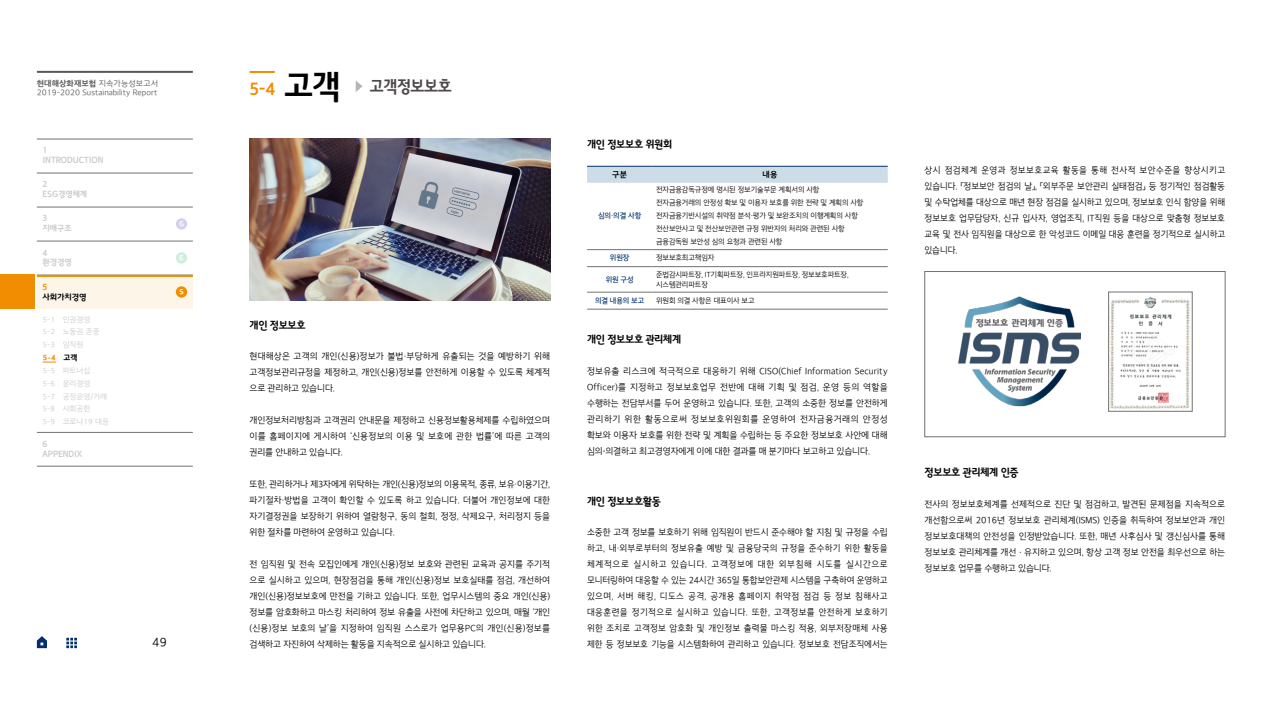
<style>
.page{position:relative;width:1282px;height:720px;background:#fff}
.page>*{position:absolute;margin:0;border:0;box-sizing:border-box;transform-origin:0 0}
.t1{font:17px "HI Maum OTFR";letter-spacing:-.02em;color:#4c4948;scale:.95 1}
.t2{font:12px "HI Gothic OTFL";color:#000}
.t3{font:11px "HI Maum OTFR";letter-spacing:-.02em;color:#000;scale:.96 1}
.t4{font:9px/16px "HI Gothic OTFL";letter-spacing:-.015em;color:#000;text-align:justify;scale:.96 1}
.t5{font:9px/16px "HI Gothic OTFL";letter-spacing:-.015em;color:#000;text-align:justify;scale:.95 1}
.t6{font:9px/16px "HI Gothic OTFL";letter-spacing:-.015em;color:#000;text-align:justify;scale:.94 1}
.t7{font:8.5px/10px "HI Maum OTFR";color:#c9caca}
.t8{font:8.5px "HI Maum OTFR";color:#000}
.t9{font:8.5px "HI Maum OTFR";color:#f18d00}
.t10{font:8px "HI Gothic OTFL";color:#595757}
.t11{font:8px "HI Gothic OTFB";color:#595757}
.t12{font:8px "HI Gothic OTFB";color:#000}
.t13{font:7.5px/13px "HI Gothic OTFL";letter-spacing:-.02em;color:#000;scale:.95 1}
.t14{font:7.5px/12.8px "HI Gothic OTFL";color:#c9caca}
.t15{font:7.5px "HI Gothic OTFM";letter-spacing:-.02em;color:#003070;scale:.95 1}
.t16{font:7.5px "HI Gothic OTFEB";color:#f18d00}
.t17{font:7px "HI Gothic OTFEB";color:#fff}
.s1{font-family:"HI Gothic OTFL"}
.s2{color:#000}
.s3{color:#f18d00}
.s4{font-size:33px;color:#000}
.s5{font-family:"HI Maum OTFR"}
</style>
<div class="page">
<hr style="left:37px;top:71px;width:156px;height:2px;background:#595757">
<svg style="left:37px;top:636px;width:10px;height:12px"></svg>
<svg style="left:66px;top:638px;width:11px;height:10px"></svg>
<div style="left:37px;top:275px;width:156px;height:34px;background:#fef5e9"></div>
<div style="left:0;top:275px;width:34px;height:34px;background:#f18d00"></div>
<hr style="left:37px;top:275px;width:156px;height:2px;background:#f18d00">
<hr style="left:37px;top:207px;width:156px;height:1px;background:#727171">
<hr style="left:37px;top:173px;width:156px;height:1px;background:#727171">
<hr style="left:37px;top:241px;width:156px;height:1px;background:#727171">
<div style="left:176px;top:218px;width:11px;height:12px;background:#d3d0ee;border-radius:50%"></div>
<div style="left:176px;top:252px;width:11px;height:12px;background:#cfefdc;border-radius:50%"></div>
<div style="left:176px;top:286px;width:11px;height:12px;background:#f18d00;border-radius:50%"></div>
<hr style="left:37px;top:432px;width:156px;height:1px;background:#727171">
<hr style="left:37px;top:466px;width:156px;height:1px;background:#727171">
<hr style="left:37px;top:139px;width:156px;height:1px;background:#727171">
<div style="left:924px;top:271px;width:301px;height:166px;background:#fff;border:1px solid #727171"></div>
<hr style="left:249px;top:71px;width:26px;height:2px;background:#f18d00">
<svg style="left:355px;top:81px;width:7px;height:11px"></svg>
<div style="left:587px;top:167px;width:300px;height:16px;background:#ccdde8"></div>
<hr style="left:587px;top:249px;width:65px;height:1px;background:#727171">
<hr style="left:652px;top:249px;width:235px;height:1px;background:#727171">
<hr style="left:587px;top:266px;width:65px;height:1px;background:#727171">
<hr style="left:652px;top:266px;width:235px;height:1px;background:#727171">
<hr style="left:587px;top:292px;width:65px;height:1px;background:#727171">
<hr style="left:652px;top:292px;width:235px;height:1px;background:#727171">
<hr style="left:587px;top:309px;width:65px;height:1px;background:#727171">
<hr style="left:652px;top:309px;width:235px;height:1px;background:#727171">
<hr style="left:587px;top:166px;width:65px;height:1px;background:#003070">
<hr style="left:652px;top:166px;width:235px;height:1px;background:#003070">
<img style="left:958px;top:296px;width:121px;height:111px">
<img style="left:1110px;top:297px;width:80px;height:112px">
<div style="left:1108px;top:292px;width:84px;height:119px;border:1px solid #727171"></div>
<img style="left:249px;top:139px;width:301px;height:161px">
<svg style="left:43px;top:362px;width:13px;height:1px"></svg>
<p class="t11" style="left:37px;top:79px;width:123px">현대해상화재보험 <span class="s1">지속가능성보고서</span></p>
<p class="t10" style="left:37px;top:89px;width:122px">2019-2020 Sustainability Report</p>
<p class="t7" style="left:43px;top:146px;width:62px">1<br>INTRODUCTION</p>
<p class="t7" style="left:43px;top:180px;width:46px">2<br>ESG경영체계</p>
<p class="t7" style="left:43px;top:214px;width:31px">3 지배구조</p>
<p class="t7" style="left:43px;top:248px;width:31px">4 환경경영</p>
<p class="t9" style="left:43px;top:283px;width:6px">5</p>
<p class="t8" style="left:43px;top:293px;width:45px">사회가치경영</p>
<p class="t14" style="left:43px;top:313px;width:59px">5-1 인권경영<br>5-2 노동권 존중<br>5-3 임직원</p>
<p class="t16" style="left:43px;top:354px;width:37px">5-4 <span class="s2">고객</span></p>
<p class="t14" style="left:43px;top:364px;width:68px">5-5 파트너십<br>5-6 윤리경영<br>5-7 공정운영/거래<br>5-8 사회공헌<br>5-9 코로나19 대응</p>
<p class="t7" style="left:43px;top:439px;width:41px">6<br>APPENDIX</p>
<p class="t17" style="left:179px;top:220px;width:6px">G</p>
<p class="t17" style="left:179px;top:254px;width:6px">E</p>
<p class="t17" style="left:179px;top:288px;width:6px">S</p>
<h2 class="t2" style="left:152px;top:637px;width:16px">49</h2>
<h1 class="t1" style="left:249px;top:79px;width:214px"><span class="s3">5-4</span> <span class="s4">고객</span> 고객정보보호</h1>
<p class="t3" style="left:249px;top:320px;width:60px">개인 정보보호</p>
<p class="t4" style="left:249px;top:349px;width:314px">현대해상은 고객의 개인(신용)정보가 불법·부당하게 유출되는 것을 예방하기 위해 고객정보관리규정을 제정하고, 개인(신용)정보를 안전하게 이용할 수 있도록 체계적 으로 관리하고 있습니다.</p>
<p class="t4" style="left:249px;top:413px;width:315px">개인정보처리방침과 고객권리 안내문을 제정하고 신용정보활용체제를 수립하였으며 이를 홈페이지에 게시하여 ‘신용정보의 이용 및 보호에 관한 법률’에 따른 고객의 권리를 안내하고 있습니다.</p>
<p class="t5" style="left:249px;top:477px;width:318px">또한, 관리하거나 제3자에게 위탁하는 개인(신용)정보의 이용목적, 종류, 보유·이용기간, 파기절차·방법을 고객이 확인할 수 있도록 하고 있습니다. 더불어 개인정보에 대한 자기결정권을 보장하기 위하여 열람청구, 동의 철회, 정정, 삭제요구, 처리정지 등을 위한 절차를 마련하여 운영하고 있습니다.</p>
<p class="t4" style="left:249px;top:557px;width:315px">전 임직원 및 전속 모집인에게 개인(신용)정보 보호와 관련된 교육과 공지를 주기적 으로 실시하고 있으며, 현장점검을 통해 개인(신용)정보 보호실태를 점검, 개선하여 개인(신용)정보보호에 만전을 기하고 있습니다. 또한, 업무시스템의 중요 개인(신용) 정보를 암호화하고 마스킹 처리하여 정보 유출을 사전에 차단하고 있으며, 매월 ‘개인 (신용)정보 보호의 날’을 지정하여 임직원 스스로가 업무용PC의 개인(신용)정보를 검색하고 자진하여 삭제하는 활동을 지속적으로 실시하고 있습니다.</p>
<p class="t3" style="left:587px;top:139px;width:90px">개인 정보보호 위원회</p>
<p class="t12" style="left:612px;top:171px;width:16px">구분</p>
<p class="t12" style="left:762px;top:171px;width:16px">내용</p>
<p class="t15" style="left:598px;top:212px;width:47px">심의·의결 사항</p>
<p class="t13" style="left:656px;top:184px;width:220px">전자금융감독규정에 명시된 정보기술부문 계획서의 사항 전자금융거래의 안정성 확보 및 이용자 보호를 위한 전략 및 계획의 사항 전자금융기반시설의 취약점 분석·평가 및 보완조치의 이행계획의 사항 전산보안사고 및 전산보안관련 규정 위반자의 처리와 관련된 사항 금융감독원 보안성 심의 요청과 관련된 사항</p>
<p class="t15" style="left:610px;top:254px;width:22px">위원장</p>
<p class="t13" style="left:656px;top:252px;width:63px">정보보호최고책임자</p>
<p class="t15" style="left:605px;top:276px;width:31px">위원 구성</p>
<p class="t13" style="left:656px;top:269px;width:204px;line-height:10px">준법감시파트장, IT기획파트장, 인프라지원파트장, 정보보호파트장, 시스템관리파트장</p>
<p class="t15" style="left:595px;top:297px;width:53px">의결 내용의 보고</p>
<p class="t13" style="left:656px;top:294px;width:105px">위원회 의결 사항은 대표이사 보고</p>
<p class="t3" style="left:587px;top:334px;width:99px">개인 정보보호 관리체계</p>
<p class="t4" style="left:587px;top:363px;width:315px">정보유출 리스크에 적극적으로 대응하기 위해 CISO(Chief Information Security Officer)를 지정하고 정보보호업무 전반에 대해 기획 및 점검, 운영 등의 역할을 수행하는 전담부서를 두어 운영하고 있습니다. 또한, 고객의 소중한 정보를 안전하게 관리하기 위한 활동으로써 정보보호위원회를 운영하여 전자금융거래의 안정성 확보와 이용자 보호를 위한 전략 및 계획을 수립하는 등 주요한 정보보호 사안에 대해 심의<span class="s5">·</span>의결하고 최고경영자에게 이에 대한 결과를 매 분기마다 보고하고 있습니다.</p>
<p class="t3" style="left:587px;top:496px;width:78px">개인 정보보호활동</p>
<p class="t5" style="left:587px;top:525px;width:318px">소중한 고객 정보를 보호하기 위해 임직원이 반드시 준수해야 할 지침 및 규정을 수립 하고, 내·외부로부터의 정보유출 예방 및 금융당국의 규정을 준수하기 위한 활동을 체계적으로 실시하고 있습니다. 고객정보에 대한 외부침해 시도를 실시간으로 모니터링하여 대응할 수 있는 24시간 365일 통합보안관제 시스템을 구축하여 운영하고 있으며, 서버 해킹, 디도스 공격, 공개용 홈페이지 취약점 점검 등 정보 침해사고 대응훈련을 정기적으로 실시하고 있습니다. 또한, 고객정보를 안전하게 보호하기 위한 조치로 고객정보 암호화 및 개인정보 출력물 마스킹 적용, 외부저장매체 사용 제한 등 정보보호 기능을 시스템화하여 관리하고 있습니다. 정보보호 전담조직에서는</p>
<p class="t6" style="left:924px;top:162px;width:321px">상시 점검체계 운영과 정보보호교육 활동을 통해 전사적 보안수준을 향상시키고 있습니다. 「정보보안 점검의 날」, 「외부주문 보안관리 실태점검」 등 정기적인 점검활동 및 수탁업체를 대상으로 매년 현장 점검을 실시하고 있으며, 정보보호 인식 함양을 위해 정보보호 업무담당자, 신규 입사자, 영업조직, IT직원 등을 대상으로 맞춤형 정보보호 교육 및 전사 임직원을 대상으로 한 악성코드 이메일 대응 훈련을 정기적으로 실시하고 있습니다.</p>
<p class="t3" style="left:924px;top:468px;width:99px">정보보호 관리체계 인증</p>
<p class="t4" style="left:924px;top:496px;width:314px">전사의 정보보호체계를 선제적으로 진단 및 점검하고, 발견된 문제점을 지속적으로 개선함으로써 2016년 정보보호 관리체계(ISMS) 인증을 취득하여 정보보안과 개인 정보보호대책의 안전성을 인정받았습니다. 또한, 매년 사후심사 및 갱신심사를 통해 정보보호 관리체계를 개선ㆍ유지하고 있으며, 항상 고객 정보 안전을 최우선으로 하는 정보보호 업무를 수행하고 있습니다.</p>
</div>
